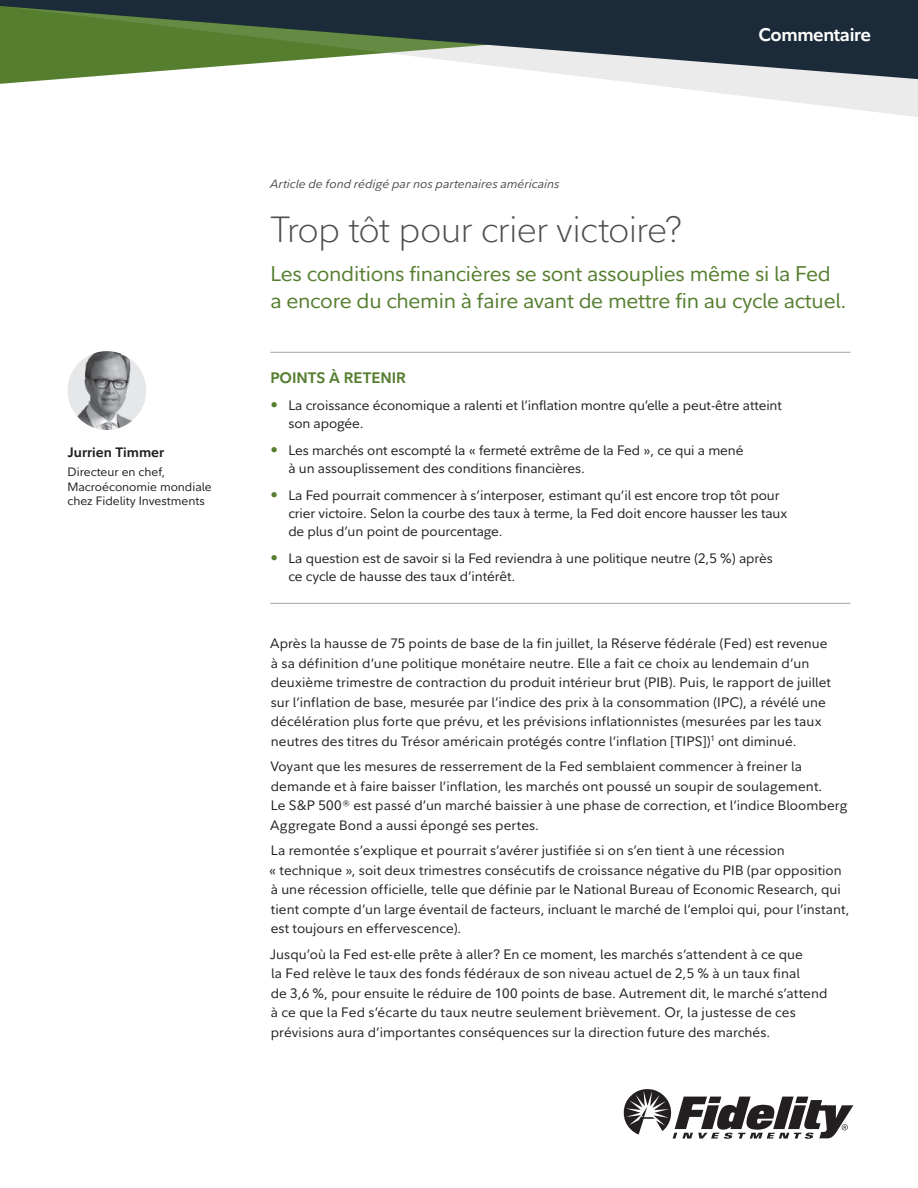
<style>
.page{position:relative;width:918px;height:1188px;background:#fff}
.page>*{position:absolute;margin:0;border:0;box-sizing:border-box;transform-origin:0 0}
.t1{font:300 36px "Fidelity Sans";letter-spacing:-.025em;color:#4d4d4f}
.t2{font:21px/27px "Fidelity Sans";letter-spacing:-.01em;color:#557e2f}
.t3{font:700 18px "Fidelity Sans";letter-spacing:-.02em;color:#fff}
.t4{font:700 15px "Fidelity Sans";color:#557e2f}
.t5{font:13.5px/19.5px "Fidelity Sans";letter-spacing:.005em;color:#231f20}
.t6{font:700 13.5px "Fidelity Sans";color:#231f20}
.t7{font:12px/14.4px "Fidelity Sans";color:#231f20}
.t8{font:italic 12px "Fidelity Sans";letter-spacing:.005em;color:#4d4d4f}
.s1{font-size:15px;color:#557e2f}
</style>
<div class="page">
<svg style="left:0;top:79px;width:918px;height:38px"></svg>
<svg style="left:0;top:0;width:918px;height:79px;background:#576a5d"></svg>
<svg style="left:623px;top:1089px;width:230px;height:50px"></svg>
<img style="left:68px;top:351px;width:78px;height:79px;border-radius:39px">
<hr style="left:270px;top:352px;width:580px;height:1px;background:#a2a2a9">
<hr style="left:270px;top:603px;width:580px;height:1px;background:#a2a2a9">
<p class="t6" style="left:68px;top:444px;width:98px">Jurrien Timmer</p>
<p class="t7" style="left:68px;top:465px;width:146px">Directeur en chef,<br>Macroéconomie mondiale chez Fidelity Investments</p>
<h3 class="t3" style="left:759px;top:23px;width:114px">Commentaire</h3>
<p class="t8" style="left:270px;top:176px;width:291px">Article de fond rédigé par nos partenaires américains</p>
<h1 class="t1" style="left:270px;top:206px;width:413px">Trop tôt pour crier victoire?</h1>
<h2 class="t2" style="left:270px;top:260px;width:577px">Les conditions financières se sont assouplies même si la Fed a encore du chemin à faire avant de mettre fin au cycle actuel.</h2>
<p class="t4" style="left:270px;top:368px;width:137px">POINTS À RETENIR</p>
<p class="t5" style="left:288px;top:396px;width:495px;line-height:18px;text-indent:-18px"><span class="s1">•</span> La croissance économique a ralenti et l’inflation montre qu’elle a peut-être atteint son apogée.</p>
<p class="t5" style="left:288px;top:441px;width:457px;line-height:18px;text-indent:-18px"><span class="s1">•</span> Les marchés ont escompté la « fermeté extrême de la Fed », ce qui a mené à un assouplissement des conditions financières.</p>
<p class="t5" style="left:288px;top:486px;width:501px;line-height:18px;text-indent:-18px"><span class="s1">•</span> La Fed pourrait commencer à s’interposer, estimant qu’il est encore trop tôt pour crier victoire. Selon la courbe des taux à terme, la Fed doit encore hausser les taux de plus d’un point de pourcentage.</p>
<p class="t5" style="left:288px;top:549px;width:486px;line-height:18px;text-indent:-18px"><span class="s1">•</span> La question est de savoir si la Fed reviendra à une politique neutre (2,5 %) après ce cycle de hausse des taux d’intérêt.</p>
<p class="t5" style="left:270px;top:634px;width:562px">Après la hausse de 75 points de base de la fin juillet, la Réserve fédérale (Fed) est revenue à sa définition d’une politique monétaire neutre. Elle a fait ce choix au lendemain d’un deuxième trimestre de contraction du produit intérieur brut (PIB). Puis, le rapport de juillet sur l’inflation de base, mesurée par l’indice des prix à la consommation (IPC), a révélé une décélération plus forte que prévu, et les prévisions inflationnistes (mesurées par les taux neutres des titres du Trésor américain protégés contre l’inflation [TIPS])<sup>1</sup> ont diminué.</p>
<p class="t5" style="left:270px;top:757px;width:579px">Voyant que les mesures de resserrement de la Fed semblaient commencer à freiner la demande et à faire baisser l’inflation, les marchés ont poussé un soupir de soulagement.<br>Le S&amp;P 500® est passé d’un marché baissier à une phase de correction, et l’indice Bloomberg Aggregate Bond a aussi épongé ses pertes.</p>
<p class="t5" style="left:269px;top:841px;width:582px">La remontée s’explique et pourrait s’avérer justifiée si on s’en tient à une récession<br>« technique », soit deux trimestres consécutifs de croissance négative du PIB (par opposition à une récession officielle, telle que définie par le National Bureau of Economic Research, qui tient compte d’un large éventail de facteurs, incluant le marché de l’emploi qui, pour l’instant, est toujours en effervescence).</p>
<p class="t5" style="left:270px;top:944px;width:559px">Jusqu’où la Fed est-elle prête à aller? En ce moment, les marchés s’attendent à ce que<br>la Fed relève le taux des fonds fédéraux de son niveau actuel de 2,5 % à un taux final<br>de 3,6 %, pour ensuite le réduire de 100 points de base. Autrement dit, le marché s’attend à ce que la Fed s’écarte du taux neutre seulement brièvement. Or, la justesse de ces prévisions aura d’importantes conséquences sur la direction future des marchés.</p>
</div>
